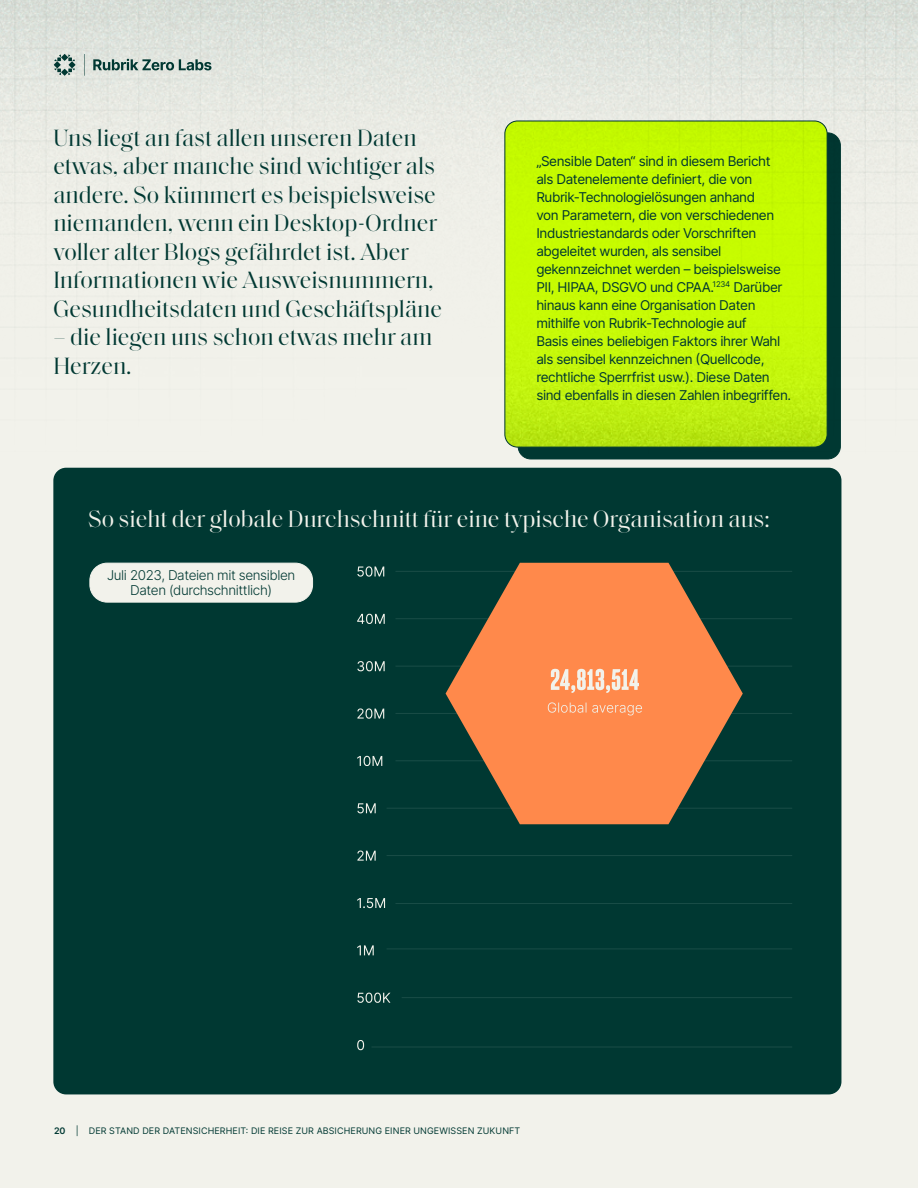
<style>
.page{position:relative;width:918px;height:1188px;background:#f2f2eb}
.page>*{position:absolute;margin:0;border:0;box-sizing:border-box;transform-origin:0 0}
.RZL3_-_Standfirst{font:24px/28.5px "Saol Display";color:#003832}
.RZL3_-_Standfirst-2{font:24px "Saol Display";color:#f2f2eb}
.RZL3_-_Body_copy{font:13.5px/18px "Inter";letter-spacing:-.03em;color:#003832}
.RZL3_-_Standfirst-3{font:300 13.5px/15px "Inter";letter-spacing:-.03em;color:#003832;text-align:center}
.t1{font:9px "Inter";letter-spacing:.01em;color:#003832}
.s1{font-weight:600}
</style>
<div class="page">
<img style="left:0;top:0;width:918px;height:552px">
<svg style="left:54px;top:54px;width:158px;height:22px"></svg>
<div style="left:53px;top:468px;width:788px;height:626px;background:#003832;border-radius:13px"></div>
<svg style="left:357px;top:1040px;width:7px;height:10px"></svg>
<hr style="left:371px;top:1047px;width:421px;height:1px;background:#1a4d47">
<svg style="left:357px;top:993px;width:33px;height:10px"></svg>
<hr style="left:402px;top:997px;width:390px;height:1px;background:#1a4d47">
<svg style="left:357px;top:945px;width:17px;height:10px"></svg>
<hr style="left:387px;top:949px;width:405px;height:1px;background:#1a4d47">
<svg style="left:357px;top:898px;width:28px;height:10px"></svg>
<hr style="left:395px;top:903px;width:397px;height:1px;background:#1a4d47">
<svg style="left:357px;top:851px;width:19px;height:10px"></svg>
<hr style="left:387px;top:855px;width:405px;height:1px;background:#1a4d47">
<svg style="left:357px;top:756px;width:25px;height:10px"></svg>
<hr style="left:395px;top:760px;width:397px;height:1px;background:#1a4d47">
<svg style="left:357px;top:661px;width:28px;height:10px"></svg>
<hr style="left:395px;top:666px;width:397px;height:1px;background:#1a4d47">
<svg style="left:357px;top:803px;width:19px;height:10px"></svg>
<hr style="left:387px;top:808px;width:405px;height:1px;background:#1a4d47">
<svg style="left:357px;top:708px;width:27px;height:11px"></svg>
<hr style="left:395px;top:713px;width:397px;height:1px;background:#1a4d47">
<svg style="left:357px;top:614px;width:28px;height:10px"></svg>
<hr style="left:395px;top:618px;width:397px;height:1px;background:#1a4d47">
<svg style="left:357px;top:566px;width:27px;height:11px"></svg>
<hr style="left:395px;top:571px;width:397px;height:1px;background:#1a4d47">
<svg style="left:446px;top:563px;width:297px;height:261px;fill:#ff894b"></svg>
<svg style="left:551px;top:669px;width:88px;height:24px"></svg>
<svg style="left:548px;top:702px;width:94px;height:14px"></svg>
<div style="left:90px;top:563px;width:223px;height:39px;background:#f2f2eb;border-radius:17px"></div>
<div style="left:90px;top:563px;width:223px;height:40px;border:1px solid #f2f2eb;border-radius:17px"></div>
<p class="RZL3_-_Standfirst" style="left:53px;top:122px;width:390px">Uns liegt an fast allen unseren Daten etwas, aber manche sind wichtiger als andere. So kümmert es beispielsweise niemanden, wenn ein Desktop-Ordner voller alter Blogs gefährdet ist. Aber Informationen wie Ausweisnummern, Gesundheitsdaten und Geschäftspläne</p>
<p class="RZL3_-_Standfirst" style="left:53px;top:321px;width:381px">– die liegen uns schon etwas mehr am<br>Herzen.</p>
<p class="RZL3_-_Body_copy" style="left:536px;top:151px;width:256px">„Sensible Daten“ sind in diesem Bericht<br>als Datenelemente definiert, die von Rubrik-Technologielösungen anhand<br>von Parametern, die von verschiedenen Industriestandards oder Vorschriften abgeleitet wurden, als sensibel gekennzeichnet werden – beispielsweise PII, HIPAA, DSGVO und CPAA.<sup>1234</sup> Darüber hinaus kann eine Organisation Daten mithilfe von Rubrik-Technologie auf<br>Basis eines beliebigen Faktors ihrer Wahl als sensibel kennzeichnen (Quellcode, rechtliche Sperrfrist usw.). Diese Daten sind ebenfalls in diesen Zahlen inbegriffen.</p>
<p class="RZL3_-_Standfirst-2" style="left:88px;top:501px;width:683px">So sieht der globale Durchschnitt für eine typische Organisation aus:</p>
<p class="RZL3_-_Standfirst-3" style="left:107px;top:567px;width:190px">Juli 2023, Dateien mit sensiblen<br>Daten (durchschnittlich)</p>
<p class="t1" style="left:54px;top:1124px;width:468px"><span class="s1">20</span> | DER STAND DER DATENSICHERHEIT: DIE REISE ZUR ABSICHERUNG EINER UNGEWISSEN ZUKUNFT</p>
</div>
